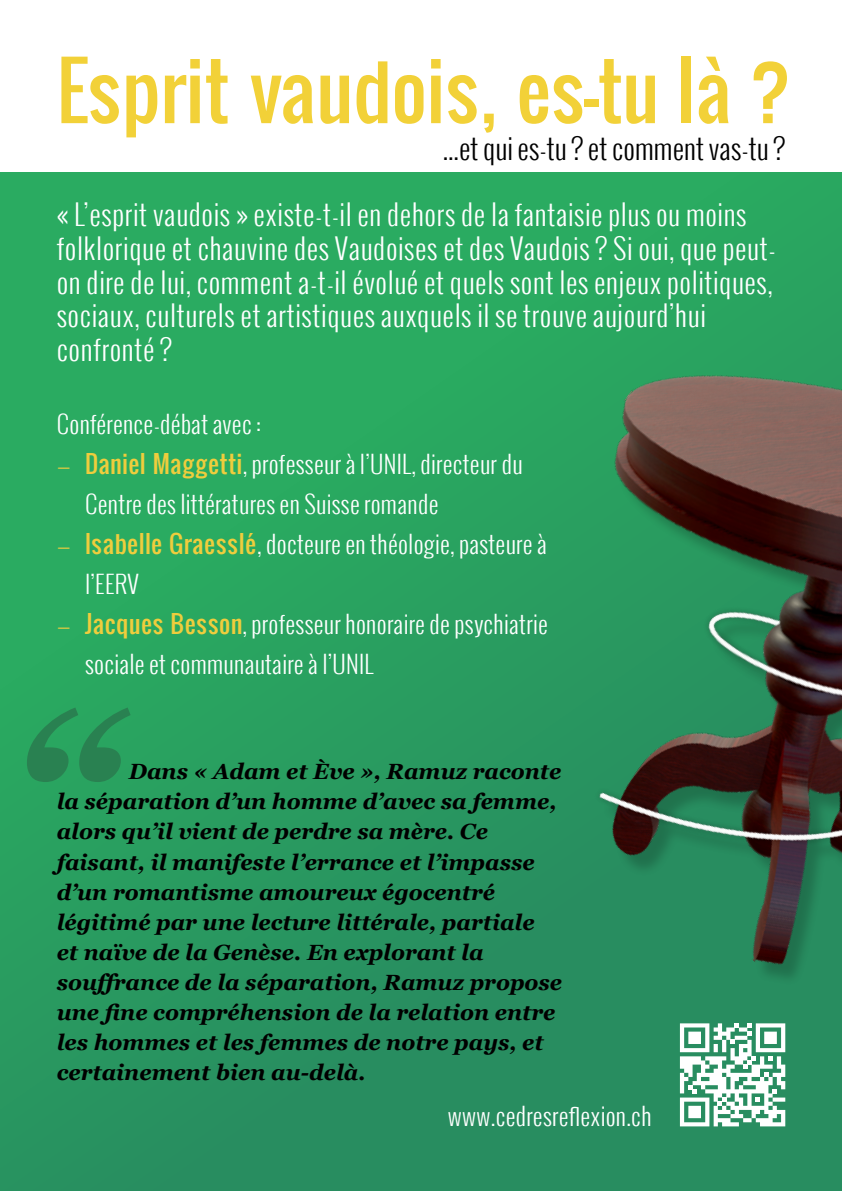
<style>
.page{position:relative;width:842px;height:1191px;background:#fff}
.page>*{position:absolute;margin:0;border:0;box-sizing:border-box;transform-origin:0 0}
.t1{font:76px "Oswald";letter-spacing:-.01em;color:#f2d138}
.t2{font:300 28px/33.6px "Oswald";letter-spacing:.02em;color:#fff}
.t3{font:300 28px "Oswald";color:#000}
.t4{font:300 24px/40px "Oswald";letter-spacing:.01em;color:#fff}
.t5{font:italic 700 22px/30px "Georgia";color:#000}
.s1{color:#efcd3d}
.s2{font-weight:400;color:#efcd3d}
</style>
<div class="page">
<div style="left:0;top:173px;width:842px;height:1018px;background:linear-gradient(to bottom,#2ab261,#288f60)"></div>
<svg style="left:680px;top:1023px;width:105px;height:103px"></svg>
<img style="left:401px;top:230px;width:441px;height:755px">
<svg style="left:27px;top:707px;width:104px;height:75px;background:#299559"></svg>
<h1 class="t1" style="left:57px;top:32px;width:736px">Esprit vaudois, es-tu là ?</h1>
<p class="t3" style="left:443px;top:129px;width:344px">...et qui es-tu ? et comment vas-tu ?</p>
<p class="t2" style="left:57px;top:198px;width:720px">« L’esprit vaudois » existe-t-il en dehors de la fantaisie plus ou moins folklorique et chauvine des Vaudoises et des Vaudois ? Si oui, que peut&shy;on dire de lui, comment a-t-il évolué et quels sont les enjeux politiques, sociaux, culturels et artistiques auxquels il se trouve aujourd’hui confronté ?</p>
<p class="t4" style="left:57px;top:404px;width:206px">Conférence-débat avec :</p>
<p class="t4" style="left:85px;top:444px;width:439px;text-indent:-28px"><span class="s1">—</span> <span class="s2">Daniel Maggetti</span>, professeur à l’UNIL, directeur du<br>Centre des littératures en Suisse romande</p>
<p class="t4" style="left:85px;top:524px;width:463px;text-indent:-28px"><span class="s1">—</span> <span class="s2">Isabelle Graesslé</span>, docteure en théologie, pasteure à l’EERV</p>
<p class="t4" style="left:85px;top:604px;width:465px;text-indent:-28px"><span class="s1">—</span> <span class="s2">Jacques Besson</span>, professeur honoraire de psychiatrie sociale et communautaire à l’UNIL</p>
<p class="t5" style="left:57px;top:755px;width:507px;text-indent:72px">Dans « Adam et Ève », Ramuz raconte la séparation d’un homme d’avec sa femme, alors qu’il vient de perdre sa mère. Ce faisant, il manifeste l’errance et l’impasse d’un romantisme amoureux égocentré légitimé par une lecture littérale, partiale<br>et naïve de la Genèse. En explorant la souffrance de la séparation, Ramuz propose une fine compréhension de la relation entre les hommes et les femmes de notre pays, et certainement bien au-delà.</p>
<p class="t4" style="left:448px;top:1096px;width:205px">www.cedresreflexion.ch</p>
</div>
